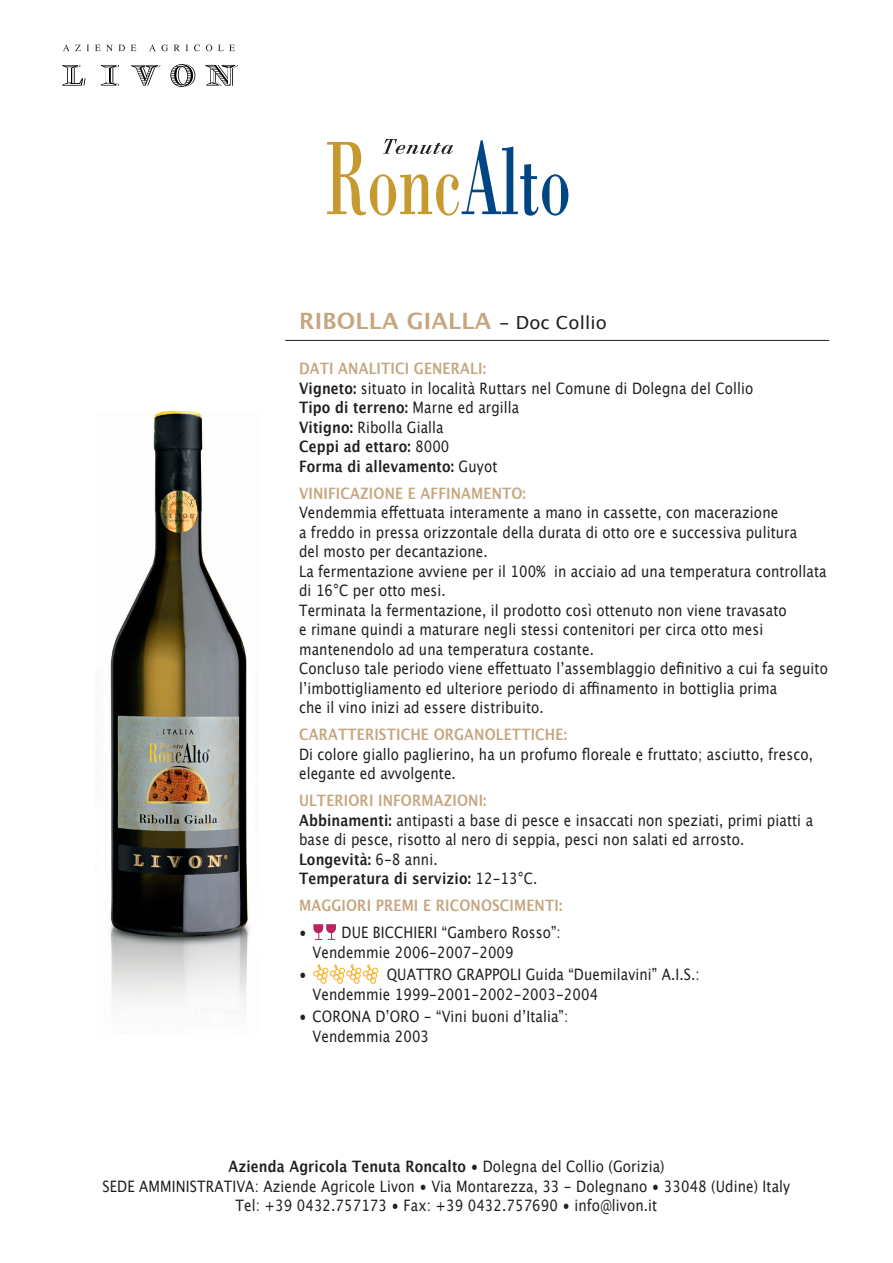
<style>
.page{position:relative;width:893px;height:1263px;background:#fff}
.page>*{position:absolute;margin:0;border:0;box-sizing:border-box;transform-origin:0 0}
.t1{font:700 22.5px "Lucida Grande";letter-spacing:.01em;color:#c5a680}
.t2{font:15.75px/19.5px "Lucida Grande";letter-spacing:.01em;color:#231f20;scale:.85 1}
.t3{font:700 15.75px "Lucida Grande";letter-spacing:.01em;color:#c5a680;scale:.85 1}
.s1{font-weight:400;font-size:18px;color:#231f20}
.s2{font-weight:700;color:#c5a680}
.s3{font-weight:700}
</style>
<div class="page">
<hr style="left:285px;top:340px;width:544px;height:1px;background:#231f20">
<svg style="left:62px;top:65px;width:24px;height:21px"></svg>
<svg style="left:101px;top:65px;width:18px;height:21px"></svg>
<svg style="left:131px;top:65px;width:29px;height:21px"></svg>
<svg style="left:170px;top:64px;width:25px;height:23px"></svg>
<svg style="left:205px;top:65px;width:33px;height:21px"></svg>
<svg style="left:63px;top:45px;width:26px;height:6px"></svg>
<svg style="left:95px;top:45px;width:30px;height:6px"></svg>
<svg style="left:131px;top:45px;width:5px;height:6px"></svg>
<svg style="left:149px;top:45px;width:19px;height:6px"></svg>
<svg style="left:174px;top:45px;width:14px;height:6px"></svg>
<svg style="left:194px;top:45px;width:6px;height:6px"></svg>
<svg style="left:206px;top:45px;width:6px;height:6px"></svg>
<svg style="left:218px;top:45px;width:17px;height:6px"></svg>
<svg style="left:313px;top:965px;width:65px;height:19px"></svg>
<div style="left:372px;top:967px;width:6px;height:7px;border:1px solid #faaf18;border-radius:2px"></div>
<svg style="left:327px;top:139px;width:241px;height:77px"></svg>
<svg style="left:313px;top:924px;width:23px;height:16px"></svg>
<img style="left:110px;top:925px;width:140px;height:86px">
<img style="left:109px;top:411px;width:139px;height:526px">
<h1 class="t1" style="left:299px;top:308px;width:309px">RIBOLLA GIALLA <span class="s1">- Doc Collio</span></h1>
<p class="t2" style="left:299px;top:359px;width:536px"><span class="s2">DATI ANALITICI GENERALI:<br></span><span class="s3">Vigneto:</span> situato in località Ruttars nel Comune di Dolegna del Collio <span class="s3">Tipo di terreno:</span> Marne ed argilla<br><span class="s3">Vitigno:</span> Ribolla Gialla<br><span class="s3">Ceppi ad ettaro:</span> 8000<br><span class="s3">Forma di allevamento:</span> Guyot</p>
<p class="t3" style="left:299px;top:484px;width:268px">VINIFICAZIONE E AFFINAMENTO:</p>
<p class="t2" style="left:299px;top:503px;width:624px">Vendemmia effettuata interamente a mano in cassette, con macerazione<br>a freddo in pressa orizzontale della durata di otto ore e successiva pulitura<br>del mosto per decantazione.<br>La fermentazione avviene per il 100% in acciaio ad una temperatura controllata di 16°C per otto mesi.<br>Terminata la fermentazione, il prodotto così ottenuto non viene travasato<br>e rimane quindi a maturare negli stessi contenitori per circa otto mesi mantenendolo ad una temperatura costante.<br>Concluso tale periodo viene effettuato l’assemblaggio definitivo a cui fa seguito l’imbottigliamento ed ulteriore periodo di affinamento in bottiglia prima<br>che il vino inizi ad essere distribuito.</p>
<p class="t3" style="left:299px;top:725px;width:317px">CARATTERISTICHE ORGANOLETTICHE:</p>
<p class="t2" style="left:299px;top:744px;width:606px">Di colore giallo paglierino, ha un profumo floreale e fruttato; asciutto, fresco, elegante ed avvolgente.</p>
<p class="t2" style="left:299px;top:791px;width:606px"><span class="s2">ULTERIORI INFORMAZIONI:<br></span><span class="s3">Abbinamenti:</span> antipasti a base di pesce e insaccati non speziati, primi piatti a base di pesce, risotto al nero di seppia, pesci non salati ed arrosto.<br><span class="s3">Longevità:</span> 6-8 anni.<br><span class="s3">Temperatura di servizio:</span> 12-13°C.</p>
<p class="t3" style="left:299px;top:896px;width:311px">MAGGIORI PREMI E RICONOSCIMENTI:</p>
<p class="t2" style="left:313px;top:923px;width:293px;text-indent:-13px">• DUE BICCHIERI “Gambero Rosso”:<br>Vendemmie 2006-2007-2009</p>
<p class="t2" style="left:299px;top:965px;width:10px">•</p>
<p class="t2" style="left:313px;top:965px;width:457px;text-indent:74px">QUATTRO GRAPPOLI Guida “Duemilavini” A.I.S.:<br>Vendemmie 1999-2001-2002-2003-2004</p>
<p class="t2" style="left:313px;top:1007px;width:302px;text-indent:-13px">• CORONA D’ORO - “Vini buoni d’Italia”:<br>Vendemmia 2003</p>
<p class="t2" style="left:103px;top:1157px;width:811px;text-align:center"><span class="s3">Azienda Agricola Tenuta Roncalto</span> • Dolegna del Collio (Gorizia)<br>SEDE AMMINISTRATIVA: Aziende Agricole Livon • Via Montarezza, 33 - Dolegnano • 33048 (Udine) Italy<br>Tel: +39 0432.757173 • Fax: +39 0432.757690 • info@livon.it</p>
</div>
